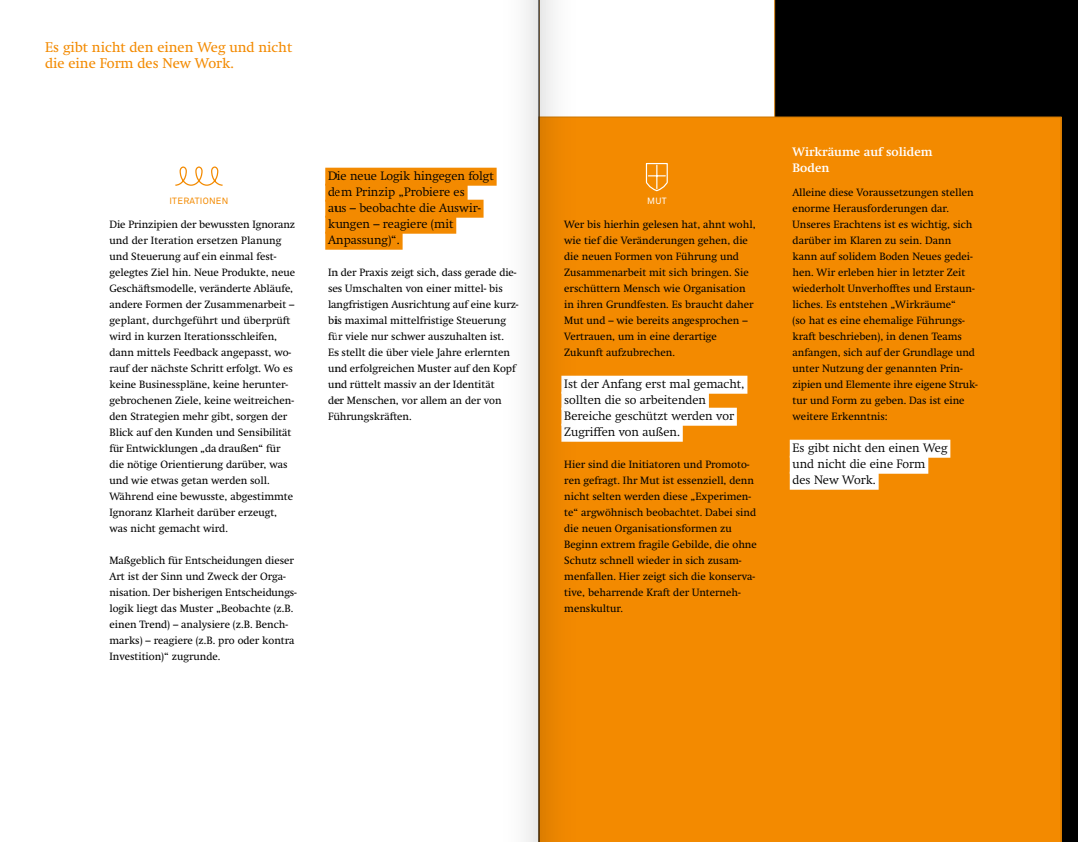
<style>
.page{position:relative;width:1078px;height:842px;background:#fff}
.page>*{position:absolute;margin:0;border:0;box-sizing:border-box;transform-origin:0 0}
.t1{font:14px/16px "Swift";color:#f38a00}
.t2{font:300 12px/16px "Swift";color:#000}
.t3{font:700 12px/16px "Swift";color:#fff}
.t4{font:10.5px/16px "Swift";color:#000}
.t5{font:9px "Akkurat Std";letter-spacing:.03em;color:#f38a00}
.t6{font:9px "Akkurat Std";color:#fff}
</style>
<div class="page">
<div style="left:0;top:0;width:1077px;height:842px;background:#000"></div>
<div style="left:539px;top:0;width:235px;height:117px;background:#fff"></div>
<div style="left:0;top:0;width:539px;height:842px;background:#fff"></div>
<div style="left:539px;top:117px;width:521px;height:725px;background:#f38a00"></div>
<svg style="left:175px;top:166px;width:48px;height:20px"></svg>
<div style="left:561px;top:376px;width:186px;height:18px;background:#fff"></div>
<div style="left:325px;top:168px;width:171px;height:18px;background:#f38a00"></div>
<div style="left:325px;top:184px;width:142px;height:18px;background:#f38a00"></div>
<div style="left:325px;top:200px;width:158px;height:18px;background:#f38a00"></div>
<div style="left:325px;top:216px;width:131px;height:18px;background:#f38a00"></div>
<div style="left:325px;top:232px;width:77px;height:18px;background:#f38a00"></div>
<div style="left:789px;top:440px;width:161px;height:18px;background:#fff"></div>
<div style="left:789px;top:456px;width:139px;height:18px;background:#fff"></div>
<div style="left:789px;top:472px;width:89px;height:18px;background:#fff"></div>
<hr style="left:538px;top:0;width:1px;height:842px;background:#000">
<svg style="left:337px;top:1px;width:201px;height:840px"></svg>
<svg style="left:539px;top:1px;width:202px;height:840px;background:#f29f32"></svg>
<h1 class="t1" style="left:45px;top:39px;width:249px">Es gibt nicht den einen Weg und nicht die eine Form des New Work.</h1>
<p class="t5" style="left:169px;top:196px;width:61px">ITERATIONEN</p>
<p class="t4" style="left:109px;top:216px;width:187px">Die Prinzipien der bewussten Ignoranz und der Iteration ersetzen Planung und Steuerung auf ein einmal fest&shy;gelegtes Ziel hin. Neue Produkte, neue Geschäftsmodelle, veränderte Abläufe, andere Formen der Zusammenarbeit – geplant, durchgeführt und überprüft wird in kurzen Iterationsschleifen, dann mittels Feedback angepasst, wo&shy;rauf der nächste Schritt erfolgt. Wo es keine Businesspläne, keine herunter&shy;gebrochenen Ziele, keine weitreichen&shy;den Strategien mehr gibt, sorgen der Blick auf den Kunden und Sensibilität für Entwicklungen „da draußen“ für die nötige Orientierung darüber, was und wie etwas getan werden soll.<br>Während eine bewusste, abgestimmte Ignoranz Klarheit darüber erzeugt, was nicht gemacht wird.</p>
<p class="t4" style="left:109px;top:552px;width:189px">Maßgeblich für Entscheidungen dieser Art ist der Sinn und Zweck der Orga&shy;nisation. Der bisherigen Entscheidungs&shy;logik liegt das Muster „Beobachte (z.B. einen Trend) – analysiere (z.B. Bench&shy;marks) – reagiere (z.B. pro oder kontra Investition)“ zugrunde.</p>
<p class="t2" style="left:328px;top:168px;width:167px">Die neue Logik hingegen folgt dem Prinzip „Probiere es<br>aus – beobachte die Auswir&shy;kungen – reagiere (mit<br>Anpassung)“.</p>
<p class="t4" style="left:328px;top:264px;width:192px">In der Praxis zeigt sich, dass gerade die&shy;ses Umschalten von einer mittel- bis langfristigen Ausrichtung auf eine kurz&shy;bis maximal mittelfristige Steuerung für viele nur schwer auszuhalten ist.<br>Es stellt die über viele Jahre erlernten und erfolgreichen Muster auf den Kopf und rüttelt massiv an der Identität<br>der Menschen, vor allem an der von Führungskräften.</p>
<p class="t6" style="left:647px;top:196px;width:21px">MUT</p>
<p class="t4" style="left:564px;top:216px;width:193px">Wer bis hierhin gelesen hat, ahnt wohl, wie tief die Veränderungen gehen, die die neuen Formen von Führung und Zusammenarbeit mit sich bringen. Sie erschüttern Mensch wie Organisation in ihren Grundfesten. Es braucht daher Mut und – wie bereits angesprochen – Vertrauen, um in eine derartige Zukunft aufzubrechen.</p>
<p class="t2" style="left:564px;top:376px;width:182px">Ist der Anfang erst mal gemacht, sollten die so arbeitenden<br>Bereiche geschützt werden vor<br>Zugriffen von außen.</p>
<p class="t4" style="left:564px;top:456px;width:194px">Hier sind die Initiatoren und Promoto&shy;ren gefragt. Ihr Mut ist essenziell, denn nicht selten werden diese „Experimen&shy;te“ argwöhnisch beobachtet. Dabei sind die neuen Organisationsformen zu Beginn extrem fragile Gebilde, die ohne Schutz schnell wieder in sich zusam&shy;menfallen. Hier zeigt sich die konserva&shy;tive, beharrende Kraft der Unterneh&shy;menskultur.</p>
<p class="t3" style="left:792px;top:144px;width:141px">Wirkräume auf solidem<br>Boden</p>
<p class="t4" style="left:792px;top:184px;width:187px">Alleine diese Voraussetzungen stellen enorme Herausforderungen dar.<br>Unseres Erachtens ist es wichtig, sich darüber im Klaren zu sein. Dann kann auf solidem Boden Neues gedei&shy;hen. Wir erleben hier in letzter Zeit wiederholt Unverhofftes und Erstaun&shy;liches. Es entstehen „Wirkräume“<br>(so hat es eine ehemalige Führungs&shy;kraft beschrieben), in denen Teams anfangen, sich auf der Grundlage und unter Nutzung der genannten Prin&shy;zipien und Elemente ihre eigene Struk&shy;tur und Form zu geben. Das ist eine weitere Erkenntnis:</p>
<p class="t2" style="left:792px;top:440px;width:156px">Es gibt nicht den einen Weg und nicht die eine Form<br>des New Work.</p>
</div>
